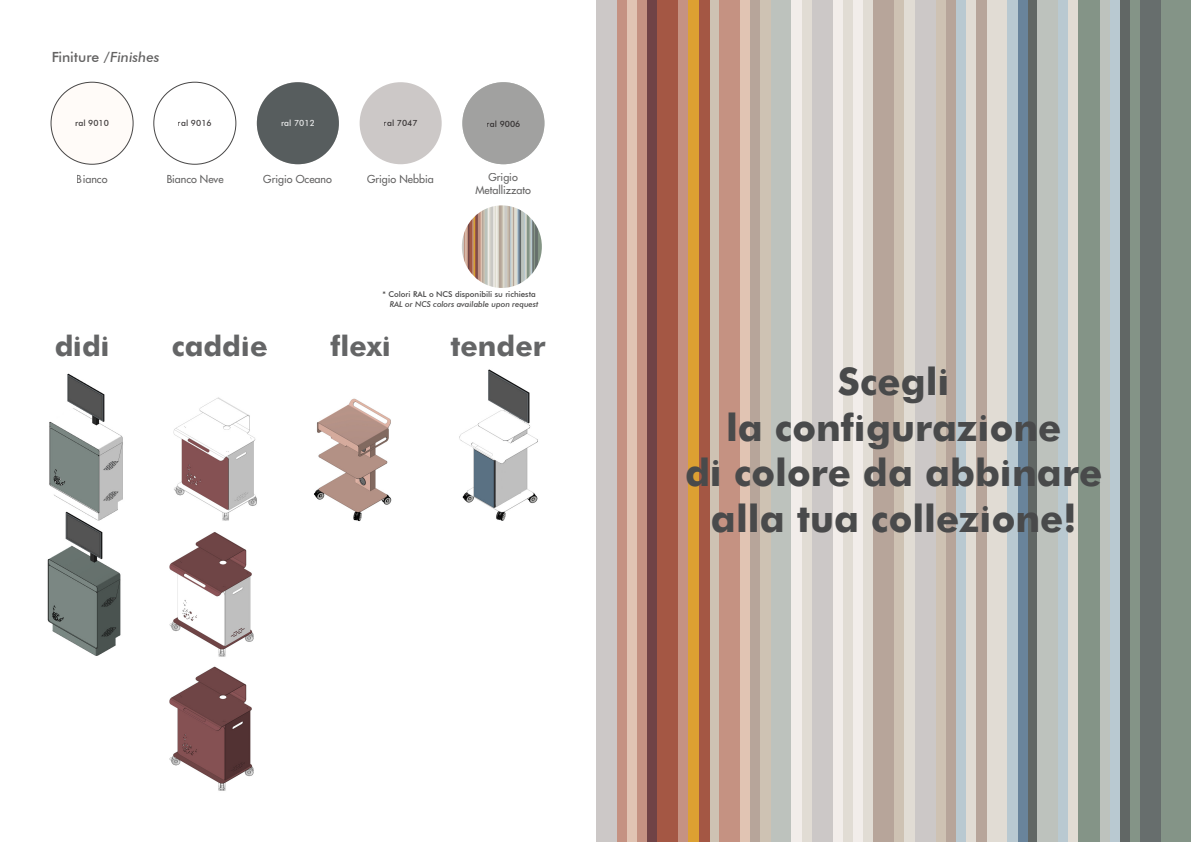
<style>
.page{position:relative;width:1191px;height:842px;background:#fff}
.page>*{position:absolute;margin:0;border:0;box-sizing:border-box;transform-origin:0 0}
.t1{font:700 38px "Futura";color:#494a4b}
.t2{font:700 28.5px "Futura";color:#494a4b}
.t3{font:italic 500 14px "Futura BT";color:#474646}
.t4{font:500 10.7px/12.9px "Futura Std";color:#474646;text-align:center}
.t5{font:500 8.6px "Futura BT";color:#231f20}
.t6{font:500 8.6px "Futura BT";color:#fff}
.t7{font:500 8px "Futura BT";color:#474646}
.t8{font:italic 500 8px "Futura BT";color:#474646}
.s1{font-style:normal}
</style>
<div class="page">
<img style="left:49px;top:373px;width:74px;height:124px">
<img style="left:47px;top:497px;width:73px;height:159px">
<img style="left:173px;top:397px;width:83px;height:87px">
<img style="left:120px;top:484px;width:137px;height:134px">
<img style="left:120px;top:618px;width:134px;height:173px">
<div style="left:709px;top:0;width:10px;height:842px;background:#cec2b3"></div>
<div style="left:770px;top:0;width:21px;height:842px;background:#bdc2bd"></div>
<div style="left:791px;top:0;width:11px;height:842px;background:#f2edea"></div>
<div style="left:802px;top:0;width:10px;height:842px;background:#e1dcd4"></div>
<div style="left:812px;top:0;width:21px;height:842px;background:#ccc8c7"></div>
<div style="left:833px;top:0;width:10px;height:842px;background:#f2edea"></div>
<div style="left:843px;top:0;width:10px;height:842px;background:#e1dcd4"></div>
<div style="left:853px;top:0;width:10px;height:842px;background:#f2edea"></div>
<div style="left:863px;top:0;width:10px;height:842px;background:#e1dcd4"></div>
<div style="left:873px;top:0;width:21px;height:842px;background:#b7a59a"></div>
<div style="left:894px;top:0;width:11px;height:842px;background:#cec2b3"></div>
<div style="left:905px;top:0;width:10px;height:842px;background:#e1dcd4"></div>
<div style="left:915px;top:0;width:21px;height:842px;background:#ccc8c7"></div>
<div style="left:936px;top:0;width:10px;height:842px;background:#cec2b3"></div>
<div style="left:946px;top:0;width:10px;height:842px;background:#b7a59a"></div>
<div style="left:956px;top:0;width:10px;height:842px;background:#b9c9d1"></div>
<div style="left:966px;top:0;width:10px;height:842px;background:#e1dcd4"></div>
<div style="left:1027px;top:0;width:10px;height:842px;background:#616765"></div>
<div style="left:1017px;top:0;width:10px;height:842px;background:#69849b"></div>
<div style="left:1007px;top:0;width:10px;height:842px;background:#b9c9d1"></div>
<div style="left:986px;top:0;width:21px;height:842px;background:#e1dcd4"></div>
<div style="left:596px;top:0;width:21px;height:842px;background:#ccc8c7"></div>
<div style="left:617px;top:0;width:10px;height:842px;background:#c59282"></div>
<div style="left:627px;top:0;width:10px;height:842px;background:#e1c4b3"></div>
<div style="left:637px;top:0;width:10px;height:842px;background:#c59282"></div>
<div style="left:647px;top:0;width:10px;height:842px;background:#704346"></div>
<div style="left:657px;top:0;width:21px;height:842px;background:#a45744"></div>
<div style="left:678px;top:0;width:11px;height:842px;background:#c59282"></div>
<div style="left:689px;top:0;width:10px;height:842px;background:#dda032"></div>
<div style="left:699px;top:0;width:10px;height:842px;background:#a45744"></div>
<div style="left:719px;top:0;width:21px;height:842px;background:#c59282"></div>
<div style="left:740px;top:0;width:10px;height:842px;background:#e1c4b3"></div>
<div style="left:750px;top:0;width:10px;height:842px;background:#b7a59a"></div>
<div style="left:760px;top:0;width:10px;height:842px;background:#cec2b3"></div>
<div style="left:976px;top:0;width:10px;height:842px;background:#b7a59a"></div>
<div style="left:1037px;top:0;width:21px;height:842px;background:#bdc2bd"></div>
<div style="left:1058px;top:0;width:10px;height:842px;background:#b9c9d1"></div>
<div style="left:1068px;top:0;width:10px;height:842px;background:#e1dcd4"></div>
<div style="left:1078px;top:0;width:22px;height:842px;background:#849487"></div>
<div style="left:1100px;top:0;width:10px;height:842px;background:#bdc2bd"></div>
<div style="left:1110px;top:0;width:10px;height:842px;background:#b9c9d1"></div>
<div style="left:1120px;top:0;width:10px;height:842px;background:#616765"></div>
<div style="left:1130px;top:0;width:10px;height:842px;background:#849487"></div>
<div style="left:1140px;top:0;width:21px;height:842px;background:#676e6d"></div>
<div style="left:1161px;top:0;width:30px;height:842px;background:#849487"></div>
<div style="left:154px;top:82px;width:82px;height:82px;border:1px solid #474646;border-radius:50%"></div>
<div style="left:359px;top:82px;width:83px;height:82px;background:#ccc8c7;border-radius:50%"></div>
<div style="left:462px;top:82px;width:82px;height:82px;background:#a1a1a0;border-radius:41px"></div>
<div style="left:51px;top:82px;width:82px;height:82px;background:#fffbf8;border-radius:50%"></div>
<div style="left:51px;top:82px;width:82px;height:82px;border:1px solid #474646;border-radius:50%"></div>
<div style="left:257px;top:82px;width:82px;height:82px;background:#575d5e;border-radius:41px"></div>
<img style="left:462px;top:205px;width:80px;height:83px">
<img style="left:314px;top:398px;width:78px;height:124px">
<img style="left:459px;top:369px;width:79px;height:152px">
<p class="t3" style="left:51px;top:48px;width:110px"><span class="s1">Finiture</span> /Finishes</p>
<p class="t5" style="left:75px;top:118px;width:35px">ral 9010</p>
<p class="t5" style="left:178px;top:118px;width:35px">ral 9016</p>
<p class="t6" style="left:281px;top:118px;width:35px">ral 7012</p>
<p class="t5" style="left:384px;top:118px;width:35px">ral 7047</p>
<p class="t5" style="left:487px;top:118px;width:35px">ral 9006</p>
<p class="t4" style="left:77px;top:173px;width:32px">Bianco</p>
<p class="t4" style="left:166px;top:173px;width:59px">Bianco Neve</p>
<p class="t4" style="left:263px;top:173px;width:70px">Grigio Oceano</p>
<p class="t4" style="left:367px;top:173px;width:68px">Grigio Nebbia</p>
<p class="t4" style="left:475px;top:171px;width:57px">Grigio<br>Metallizzato</p>
<p class="t2" style="left:54px;top:325px;width:57px">didi</p>
<p class="t2" style="left:171px;top:325px;width:97px">caddie</p>
<p class="t7" style="left:382px;top:290px;width:155px">* Colori RAL o NCS disponibili su richiesta</p>
<p class="t8" style="left:390px;top:299px;width:150px">RAL or NCS colors available upon request</p>
<p class="t2" style="left:330px;top:325px;width:62px">flexi</p>
<p class="t2" style="left:450px;top:325px;width:97px">tender</p>
<p class="t1" style="left:838px;top:354px;width:113px">Scegli</p>
<p class="t1" style="left:726px;top:399px;width:337px">la configurazione</p>
<p class="t1" style="left:685px;top:445px;width:418px">di colore da abbinare</p>
<p class="t1" style="left:711px;top:491px;width:367px">alla tua collezione!</p>
</div>
